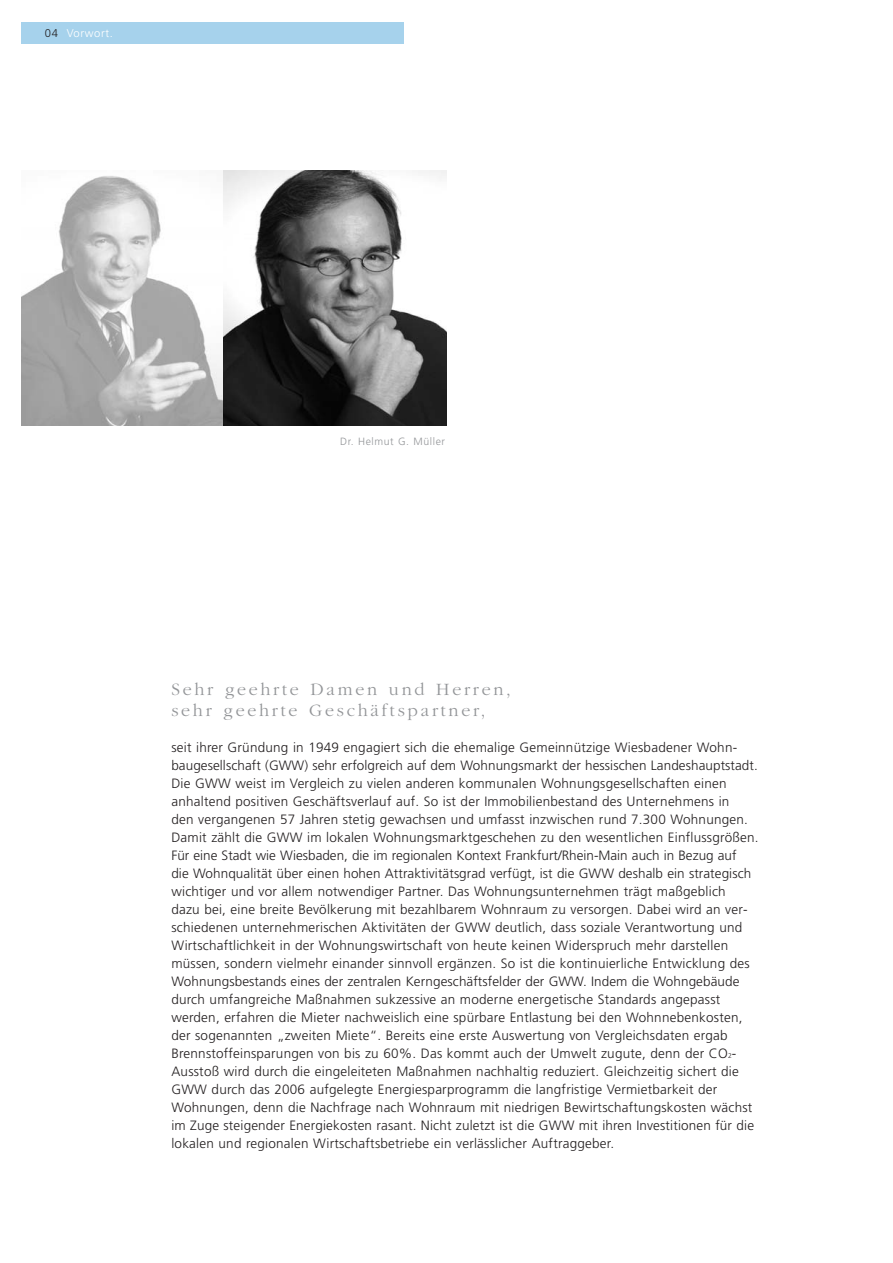
<style>
.page{position:relative;width:893px;height:1263px;background:#fff}
.page>*{position:absolute;margin:0;border:0;box-sizing:border-box;transform-origin:0 0}
.t1{font:300 18px/21.6px "Garamond";letter-spacing:.15em;color:#939598}
.t2{font:300 13.5px/18px "Frutiger";letter-spacing:.015em;color:#231f20}
.t3{font:300 11.25px "Frutiger";letter-spacing:.055em;color:#fff}
.t4{font:300 10.5px "Frutiger";letter-spacing:.055em;color:#939598}
.s1{color:#231f20}
.s2{font-size:6.75px}
</style>
<div class="page">
<div style="left:21px;top:22px;width:383px;height:21px;background:#a6d2ec"></div>
<img style="left:223px;top:171px;width:223px;height:255px">
<svg style="left:21px;top:176px;width:202px;height:250px"></svg>
<p class="t3" style="left:45px;top:29px;width:70px"><span class="s1">04</span> Vorwort.</p>
<p class="t4" style="left:340px;top:437px;width:106px">Dr. Helmut G. Müller</p>
<h1 class="t1" style="left:171px;top:680px;width:341px">Sehr geehrte Damen und Herren, sehr geehrte Geschäftspartner,</h1>
<p class="t2" style="left:171px;top:740px;width:589px">seit ihrer Gründung in 1949 engagiert sich die ehemalige Gemeinnützige Wiesbadener Wohn&shy;baugesellschaft (GWW) sehr erfolgreich auf dem Wohnungsmarkt der hessischen Landeshauptstadt.<br>Die GWW weist im Vergleich zu vielen anderen kommunalen Wohnungsgesellschaften einen anhaltend positiven Geschäftsverlauf auf. So ist der Immobilienbestand des Unternehmens in<br>den vergangenen 57 Jahren stetig gewachsen und umfasst inzwischen rund 7.300 Wohnungen.<br>Damit zählt die GWW im lokalen Wohnungsmarktgeschehen zu den wesentlichen Einflussgrößen.<br>Für eine Stadt wie Wiesbaden, die im regionalen Kontext Frankfurt/Rhein-Main auch in Bezug auf<br>die Wohnqualität über einen hohen Attraktivitätsgrad verfügt, ist die GWW deshalb ein strategisch wichtiger und vor allem notwendiger Partner. Das Wohnungsunternehmen trägt maßgeblich<br>dazu bei, eine breite Bevölkerung mit bezahlbarem Wohnraum zu versorgen. Dabei wird an ver&shy;schiedenen unternehmerischen Aktivitäten der GWW deutlich, dass soziale Verantwortung und Wirtschaftlichkeit in der Wohnungswirtschaft von heute keinen Widerspruch mehr darstellen müssen, sondern vielmehr einander sinnvoll ergänzen. So ist die kontinuierliche Entwicklung des Wohnungsbestands eines der zentralen Kerngeschäftsfelder der GWW. Indem die Wohngebäude durch umfangreiche Maßnahmen sukzessive an moderne energetische Standards angepasst werden, erfahren die Mieter nachweislich eine spürbare Entlastung bei den Wohnnebenkosten, der sogenannten „zweiten Miete“. Bereits eine erste Auswertung von Vergleichsdaten ergab Brennstoffeinsparungen von bis zu 60%. Das kommt auch der Umwelt zugute, denn der CO<span class="s2">2</span>- Ausstoß wird durch die eingeleiteten Maßnahmen nachhaltig reduziert. Gleichzeitig sichert die GWW durch das 2006 aufgelegte Energiesparprogramm die langfristige Vermietbarkeit der Wohnungen, denn die Nachfrage nach Wohnraum mit niedrigen Bewirtschaftungskosten wächst im Zuge steigender Energiekosten rasant. Nicht zuletzt ist die GWW mit ihren Investitionen für die lokalen und regionalen Wirtschaftsbetriebe ein verlässlicher Auftraggeber.</p>
</div>
